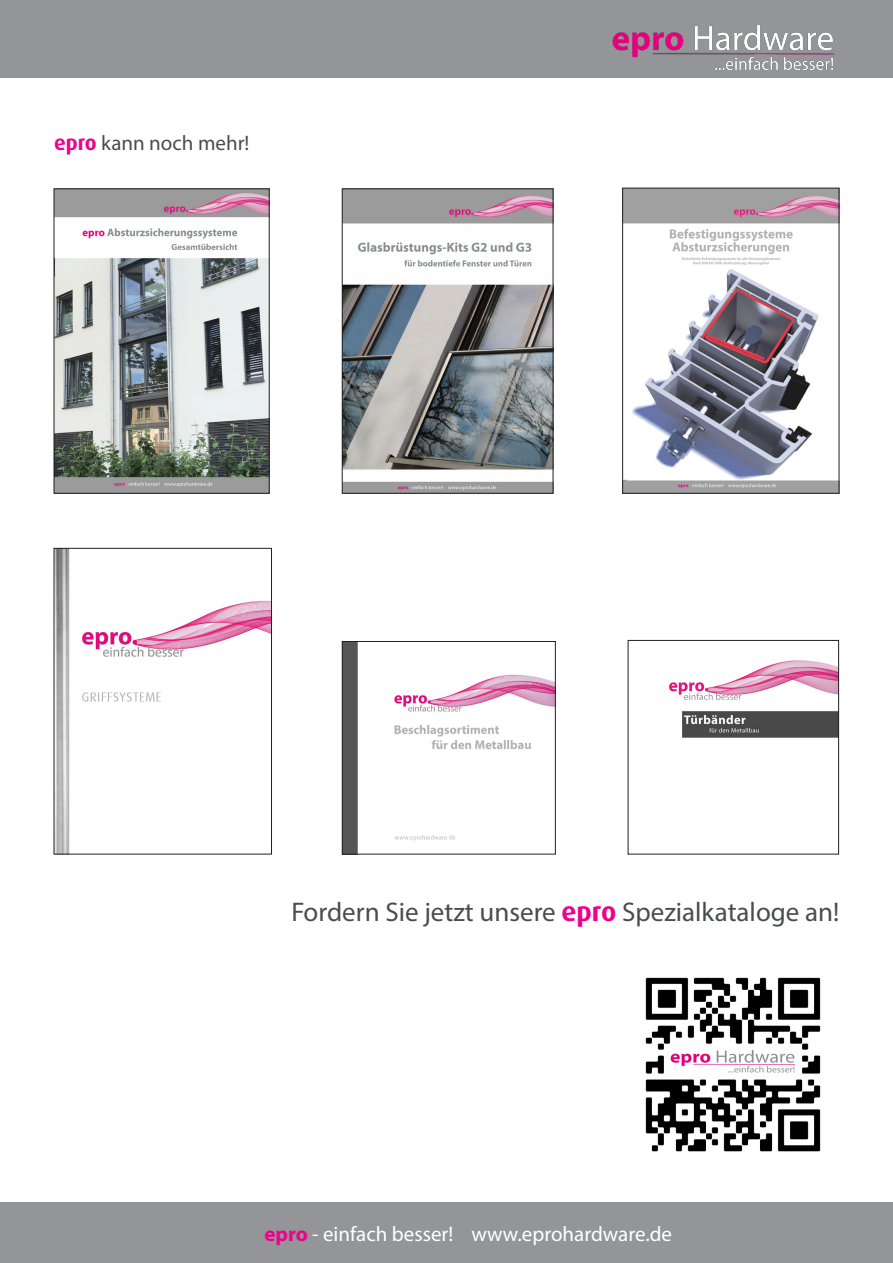
<style>
.page{position:relative;width:893px;height:1263px;background:#fff}
.page>*{position:absolute;margin:0;border:0;box-sizing:border-box;transform-origin:0 0}
.t1{font:27px "Myriad Pro";color:#4b4c4d}
.t2{font:21px "Myriad Pro";color:#fff}
.t3{font:21px "Myriad Pro";color:#4b4c4d}
.s1{font-family:"Dax Pro";font-weight:700;color:#ed028c}
.s2{font-weight:700;color:#ed028c}
</style>
<div class="page">
<div style="left:0;top:0;width:893px;height:77px;background:#939598"></div>
<img style="left:612px;top:25px;width:223px;height:45px">
<div style="left:0;top:1202px;width:893px;height:61px;background:#939598"></div>
<img style="left:56px;top:190px;width:212px;height:302px">
<div style="left:54px;top:188px;width:216px;height:306px;border:1px solid #231f20"></div>
<img style="left:344px;top:190px;width:207px;height:302px">
<div style="left:342px;top:188px;width:211px;height:306px;border:1px solid #231f20"></div>
<img style="left:624px;top:190px;width:213px;height:302px">
<div style="left:622px;top:188px;width:217px;height:306px;border:1px solid #231f20"></div>
<img style="left:56px;top:550px;width:214px;height:302px">
<div style="left:54px;top:548px;width:218px;height:306px;border:1px solid #231f20"></div>
<img style="left:344px;top:643px;width:210px;height:209px">
<div style="left:342px;top:641px;width:214px;height:213px;border:1px solid #231f20"></div>
<img style="left:669px;top:660px;width:168px;height:78px">
<div style="left:628px;top:640px;width:211px;height:214px;border:1px solid #231f20"></div>
<img style="left:645px;top:977px;width:176px;height:175px">
<p class="t3" style="left:54px;top:130px;width:197px"><span class="s1">epro</span> kann noch mehr!</p>
<p class="t1" style="left:291px;top:895px;width:550px">Fordern Sie jetzt unsere <span class="s1">epro</span> Spezialkataloge an!</p>
<p class="t2" style="left:264px;top:1220px;width:190px"><span class="s2">epro</span> - einfach besser!</p>
<p class="t2" style="left:472px;top:1220px;width:202px">www.eprohardware.de</p>
</div>
